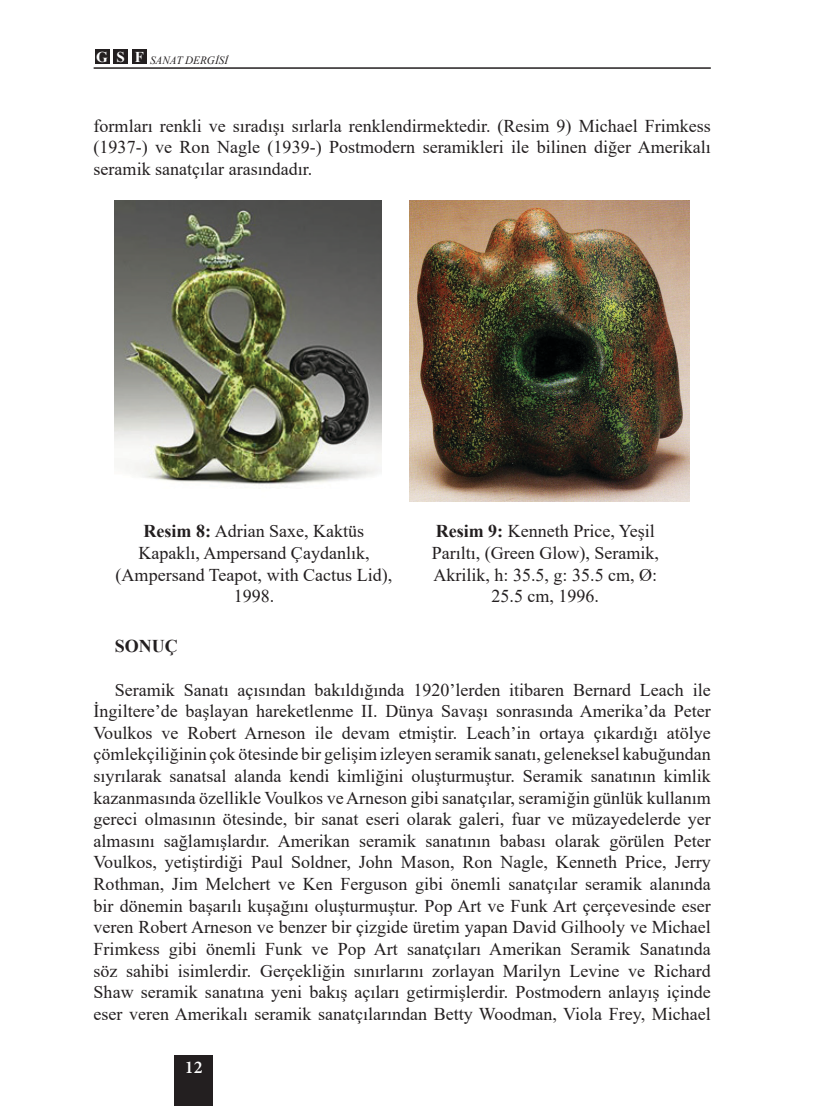
<style>
.page{position:relative;width:830px;height:1106px;background:#fff}
.page>*{position:absolute;margin:0;border:0;box-sizing:border-box;transform-origin:0 0}
.t1{font:18px/21.6px "Times New Roman";color:#231f20;text-align:justify}
.t2{font:700 18px "Times New Roman";color:#231f20}
.t3{font:600 18px "Minion Pro";color:#fff}
.t4{font:italic 11.25px "Times New Roman";color:#231f20}
.s1{font-weight:700}
</style>
<div class="page">
<hr style="left:94px;top:67px;width:616px;height:2px;background:#231f20">
<div style="left:174px;top:1054px;width:39px;height:52px;background:#231f20"></div>
<div style="left:95px;top:50px;width:14px;height:14px;background:#231f20"></div>
<div style="left:113px;top:50px;width:15px;height:14px;background:#231f20"></div>
<div style="left:132px;top:50px;width:14px;height:14px;background:#231f20"></div>
<img style="left:115px;top:200px;width:267px;height:289px">
<img style="left:409px;top:200px;width:280px;height:301px">
<p class="t4" style="left:96px;top:53px;width:133px"><sup>G</sup> <sup>S</sup> <sup>F</sup> SANAT DERGİSİ</p>
<p class="t1" style="left:94px;top:114px;width:618px">formları renkli ve sıradışı sırlarla renklendirmektedir. (Resim 9) Michael Frimkess (1937-) ve Ron Nagle (1939-) Postmodern seramikleri ile bilinen diğer Amerikalı seramik sanatçılar arasındadır.</p>
<p class="t1" style="left:116px;top:520px;width:278px;text-align:center"><span class="s1">Resim 8:</span> Adrian Saxe, Kaktüs<br>Kapaklı, Ampersand Çaydanlık, (Ampersand Teapot, with Cactus Lid),<br>1998.</p>
<p class="t1" style="left:431px;top:520px;width:228px;text-align:center"><span class="s1">Resim 9:</span> Kenneth Price, Yeşil<br>Parıltı, (Green Glow), Seramik,<br>Akrilik, h: 35.5, g: 35.5 cm, Ø:<br>25.5 cm, 1996.</p>
<p class="t2" style="left:115px;top:633px;width:64px">SONUÇ</p>
<p class="t1" style="left:94px;top:678px;width:618px;text-indent:21px">Seramik Sanatı açısından bakıldığında 1920’lerden itibaren Bernard Leach ile İngiltere’de başlayan hareketlenme II. Dünya Savaşı sonrasında Amerika’da Peter Voulkos ve Robert Arneson ile devam etmiştir. Leach’in ortaya çıkardığı atölye çömlekçiliğinin çok ötesinde bir gelişim izleyen seramik sanatı, geleneksel kabuğundan sıyrılarak sanatsal alanda kendi kimliğini oluşturmuştur. Seramik sanatının kimlik kazanmasında özellikle Voulkos ve Arneson gibi sanatçılar, seramiğin günlük kullanım gereci olmasının ötesinde, bir sanat eseri olarak galeri, fuar ve müzayedelerde yer almasını sağlamışlardır. Amerikan seramik sanatının babası olarak görülen Peter Voulkos, yetiştirdiği Paul Soldner, John Mason, Ron Nagle, Kenneth Price, Jerry Rothman, Jim Melchert ve Ken Ferguson gibi önemli sanatçılar seramik alanında bir dönemin başarılı kuşağını oluşturmuştur. Pop Art ve Funk Art çerçevesinde eser veren Robert Arneson ve benzer bir çizgide üretim yapan David Gilhooly ve Michael Frimkess gibi önemli Funk ve Pop Art sanatçıları Amerikan Seramik Sanatında söz sahibi isimlerdir. Gerçekliğin sınırlarını zorlayan Marilyn Levine ve Richard Shaw seramik sanatına yeni bakış açıları getirmişlerdir. Postmodern anlayış içinde eser veren Amerikalı seramik sanatçılarından Betty Woodman, Viola Frey, Michael</p>
<p class="t3" style="left:185px;top:1054px;width:19px">12</p>
</div>
